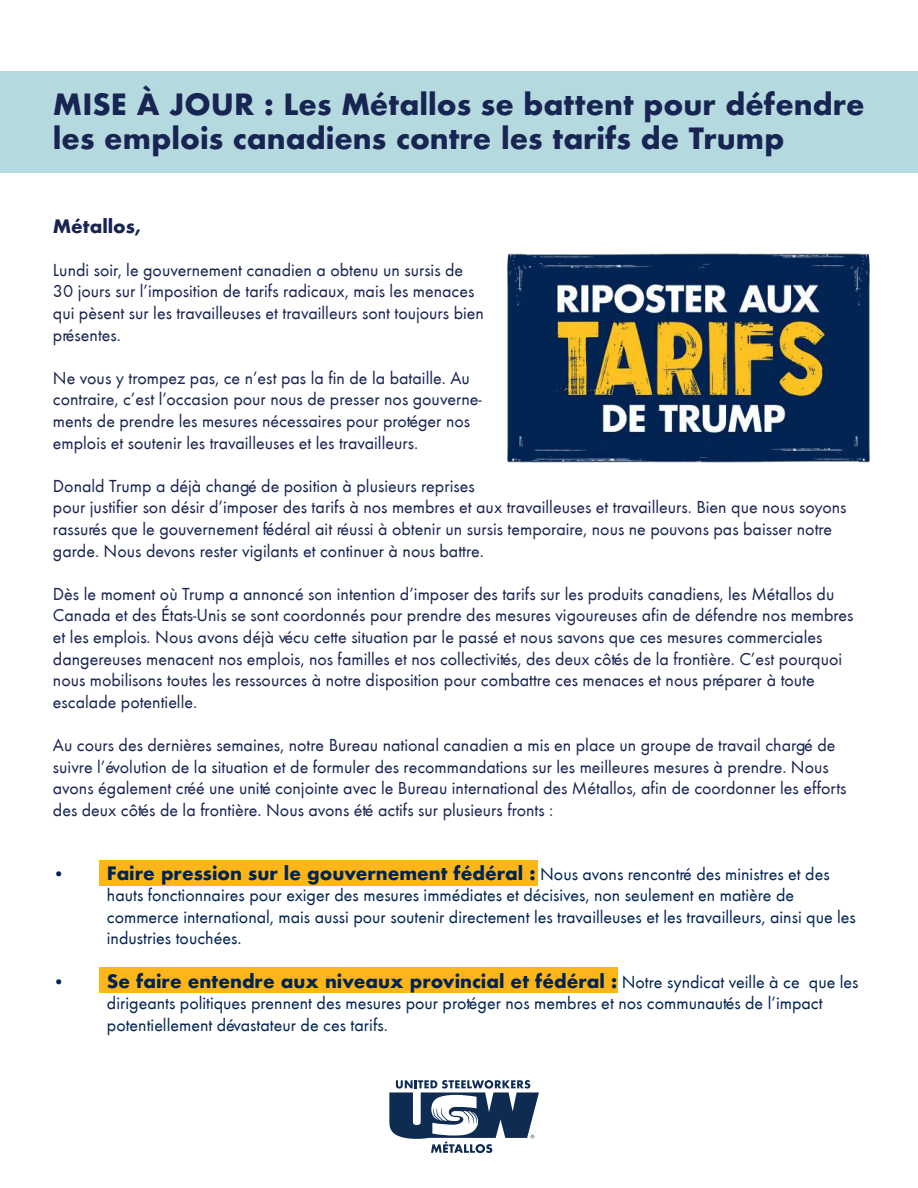
<style>
.page{position:relative;width:918px;height:1188px;background:#fff}
.page>*{position:absolute;margin:0;border:0;box-sizing:border-box;transform-origin:0 0}
.t1{font:700 28.5px/34.2px "Futura";color:#182451}
.t2{font:18px/21.6px "Futura T";color:#182451}
.t3{font:18px/21.6px "Futura T";color:#002352}
.t4{font:700 18px "Futura";color:#002352}
.t5{font:700 18px "Futura";color:#182451}
.s1{font-family:"Futura T";font-weight:400}
</style>
<div class="page">
<div style="left:99px;top:967px;width:519px;height:26px;background:#fcb61a"></div>
<div style="left:99px;top:860px;width:439px;height:26px;background:#fcb61a"></div>
<div style="left:0;top:71px;width:918px;height:102px;background:#b4dadf"></div>
<img style="left:507px;top:253px;width:363px;height:210px">
<svg style="left:389px;top:1080px;width:150px;height:73px"></svg>
<h1 class="t1" style="left:53px;top:86px;width:813px">MISE À JOUR : Les Métallos se battent pour défendre les emplois canadiens contre les tarifs de Trump</h1>
<p class="t5" style="left:53px;top:214px;width:90px">Métallos,</p>
<p class="t2" style="left:53px;top:259px;width:433px">Lundi soir, le gouvernement canadien a obtenu un sursis de 30 jours sur l’imposition de tarifs radicaux, mais les menaces qui pèsent sur les travailleuses et travailleurs sont toujours bien présentes.</p>
<p class="t2" style="left:53px;top:367px;width:430px">Ne vous y trompez pas, ce n’est pas la fin de la bataille. Au contraire, c’est l’occasion pour nous de presser nos gouverne&shy;ments de prendre les mesures nécessaires pour protéger nos emplois et soutenir les travailleuses et les travailleurs.</p>
<p class="t2" style="left:53px;top:475px;width:795px">Donald Trump a déjà changé de position à plusieurs reprises<br>pour justifier son désir d’imposer des tarifs à nos membres et aux travailleuses et travailleurs. Bien que nous soyons rassurés que le gouvernement fédéral ait réussi à obtenir un sursis temporaire, nous ne pouvons pas baisser notre garde. Nous devons rester vigilants et continuer à nous battre.</p>
<p class="t2" style="left:53px;top:583px;width:802px">Dès le moment où Trump a annoncé son intention d’imposer des tarifs sur les produits canadiens, les Métallos du Canada et des États-Unis se sont coordonnés pour prendre des mesures vigoureuses afin de défendre nos membres et les emplois. Nous avons déjà vécu cette situation par le passé et nous savons que ces mesures commerciales dangereuses menacent nos emplois, nos familles et nos collectivités, des deux côtés de la frontière. C’est pourquoi nous mobilisons toutes les ressources à notre disposition pour combattre ces menaces et nous préparer à toute escalade potentielle.</p>
<p class="t2" style="left:53px;top:734px;width:795px">Au cours des dernières semaines, notre Bureau national canadien a mis en place un groupe de travail chargé de suivre l’évolution de la situation et de formuler des recommandations sur les meilleures mesures à prendre. Nous avons également créé une unité conjointe avec le Bureau international des Métallos, afin de coordonner les efforts des deux côtés de la frontière. Nous avons été actifs sur plusieurs fronts :</p>
<p class="t4" style="left:53px;top:861px;width:778px"><span class="s1">•</span> Faire pression sur le gouvernement fédéral : <span class="s1">Nous avons rencontré des ministres et des</span></p>
<p class="t3" style="left:107px;top:885px;width:751px">hauts fonctionnaires pour exiger des mesures immédiates et décisives, non seulement en matière de commerce international, mais aussi pour soutenir directement les travailleuses et les travailleurs, ainsi que les industries touchées.</p>
<p class="t4" style="left:53px;top:969px;width:807px"><span class="s1">•</span> Se faire entendre aux niveaux provincial et fédéral : <span class="s1">Notre syndicat veille à ce que les</span></p>
<p class="t3" style="left:107px;top:993px;width:717px">dirigeants politiques prennent des mesures pour protéger nos membres et nos communautés de l’impact potentiellement dévastateur de ces tarifs.</p>
</div>
